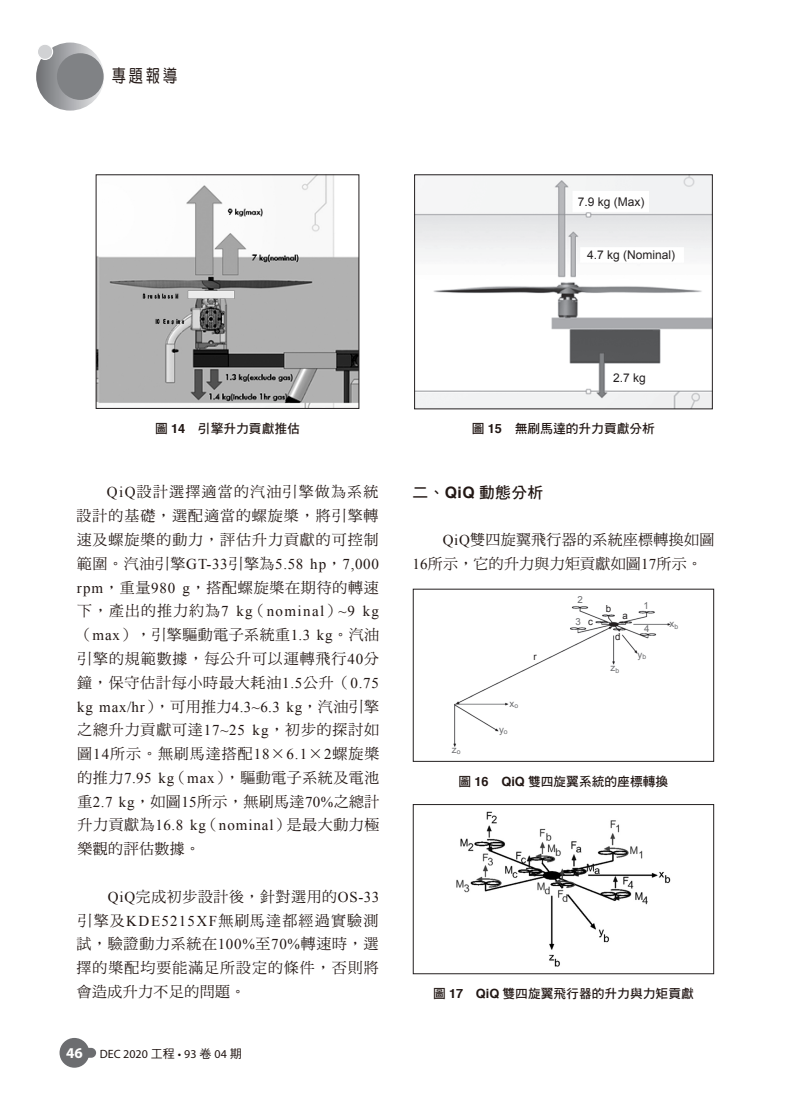
<style>
.page{position:relative;width:808px;height:1106px;background:#fff}
.page>*{position:absolute;margin:0;border:0;box-sizing:border-box;transform-origin:0 0}
.t1{font:17.85px "DF Yuan Std W5";color:#211613;scale:.8 1}
.t2{font:15.75px "DF Hei Std W7";color:#211613}
.t3{font:15px/23.9px "DF Ming Std W5";letter-spacing:.05em;color:#211613;text-align:justify}
.t4{font:15px/23.9px "DF Ming Std W5";letter-spacing:.02em;color:#211613}
.t5{font:15px "Times New Roman";letter-spacing:.065em;color:#211613}
.t6{font:15px "Times New Roman";letter-spacing:.04em;color:#211613}
.t7{font:15px "Times New Roman";letter-spacing:.095em;color:#211613}
.t8{font:12.75px "DF Hei Std W7";color:#211613}
.t9{font:12px "Arial";color:#231f20}
.t10{font:12px "Myriad Pro";color:#211613}
.t11{font:9.75px "Arial";color:#6c6d70}
.t12{font:9.75px "Arial";color:#231f20}
.s1{font-family:"Helvetica";font-weight:700}
.s2{font-family:"Times New Roman"}
.s3{font-family:"DF Ming Std W5"}
.s4{font-weight:700;font-size:15px;color:#fff}
.s5{font-family:"DF Hei Std W5"}
</style>
<div class="page">
<div style="left:60px;top:1037px;width:29px;height:30px;background:#6c6d70;border-radius:50%"></div>
<div style="left:70px;top:1047px;width:26px;height:10px;background:#6c6d70;border-radius:5px"></div>
<svg style="left:36px;top:43px;width:68px;height:68px;background:#9c9da0"></svg>
<div style="left:57px;top:53px;width:47px;height:47px;background:#808285;border-radius:50%"></div>
<div style="left:37px;top:44px;width:16px;height:15px;background:#d1d2d4;border-radius:50%"></div>
<div style="left:37px;top:44px;width:16px;height:16px;border:1px solid #fff;border-radius:50%"></div>
<img style="left:98px;top:176px;width:259px;height:231px">
<div style="left:96px;top:174px;width:263px;height:235px;border:1px solid #231f20"></div>
<img style="left:416px;top:176px;width:295px;height:231px">
<div style="left:414px;top:174px;width:299px;height:235px;border:1px solid #231f20"></div>
<img style="left:453px;top:606px;width:218px;height:140px">
<img style="left:456px;top:811px;width:215px;height:156px">
<div style="left:413px;top:589px;width:301px;height:172px;border:1px solid #231f20"></div>
<div style="left:413px;top:804px;width:301px;height:170px;border:1px solid #231f20"></div>
<p class="t1" style="left:112px;top:66px;width:83px">專題報導</p>
<p class="t9" style="left:578px;top:194px;width:68px">7.9 kg (Max)</p>
<p class="t9" style="left:587px;top:247px;width:90px">4.7 kg (Nominal)</p>
<p class="t8" style="left:155px;top:421px;width:146px">圖 <span class="s1">14</span> 引擎升力貢獻推估</p>
<p class="t3" style="left:77px;top:480px;width:304px;text-indent:30px"><span class="s2">QiQ</span>設計選擇適當的汽油引擎做為系統設計的基礎，選配適當的螺旋槳，將引擎轉速及螺旋槳的動力，評估升力貢獻的可控制</p>
<p class="t6" style="left:77px;top:553px;width:303px"><span class="s3">範圍。汽油引擎</span>GT-33<span class="s3">引擎為</span>5.58 hp<span class="s3">，</span>7,000</p>
<p class="t3" style="left:77px;top:575px;width:304px"><span class="s2">rpm</span>，重量<span class="s2">980 g</span>，搭配螺旋槳在期待的轉速</p>
<p class="t7" style="left:77px;top:601px;width:303px"><span class="s3">下，產出的推力約為</span>7 kg<span class="s3">（</span>nominal<span class="s3">）</span>~9 kg</p>
<p class="t3" style="left:77px;top:622px;width:303px">（<span class="s2">max</span>），引擎驅動電子系統重<span class="s2">1.3 kg</span>。汽油引擎的規範數據，每公升可以運轉飛行<span class="s2">40</span>分鐘，保守估計每小時最大耗油<span class="s2">1.5</span>公升（<span class="s2">0.75</span></p>
<p class="t5" style="left:77px;top:696px;width:304px">kg max/hr<span class="s3">），可用推力</span>4.3~6.3 kg<span class="s3">，汽油引擎</span></p>
<p class="t3" style="left:77px;top:718px;width:304px">之總升力貢獻可達<span class="s2">17~25 kg</span>，初步的探討如圖<span class="s2">14</span>所示。無刷馬達搭配<span class="s2">18</span>×<span class="s2">6.1</span>×<span class="s2">2</span>螺旋槳的推力<span class="s2">7.95 kg</span>（<span class="s2">max</span>），驅動電子系統及電池重<span class="s2">2.7 kg</span>，如圖<span class="s2">15</span>所示，無刷馬達<span class="s2">70%</span>之總計升力貢獻為<span class="s2">16.8 kg</span>（<span class="s2">nominal</span>）是最大動力極樂觀的評估數據。</p>
<p class="t3" style="left:77px;top:884px;width:304px;text-indent:31px"><span class="s2">QiQ</span>完成初步設計後，針對選用的<span class="s2">OS-33</span>引擎及<span class="s2">KDE5215XF</span>無刷馬達都經過實驗測試，驗證動力系統在<span class="s2">100%</span>至<span class="s2">70%</span>轉速時，選擇的槳配均要能滿足所設定的條件，否則將會造成升力不足的問題。</p>
<p class="t10" style="left:66px;top:1046px;width:177px"><span class="s4">46</span> DEC 2020 <span class="s5">工程</span> • 93 <span class="s5">卷</span> 04 <span class="s5">期</span></p>
<p class="t9" style="left:613px;top:370px;width:34px">2.7 kg</p>
<p class="t8" style="left:472px;top:421px;width:185px">圖 <span class="s1">15</span> 無刷馬達的升力貢獻分析</p>
<p class="t2" style="left:412px;top:484px;width:132px">二、<span class="s1">QiQ</span> 動態分析</p>
<p class="t4" style="left:412px;top:527px;width:303px;text-indent:30px"><span class="s2">QiQ</span>雙四旋翼飛行器的系統座標轉換如圖<br><span class="s2">16</span>所示，它的升力與力矩貢獻如圖<span class="s2">17</span>所示。</p>
<p class="t11" style="left:452px;top:743px;width:10px">z<sub>o</sub></p>
<p class="t12" style="left:533px;top:650px;width:5px">r</p>
<p class="t11" style="left:509px;top:696px;width:10px">x<sub>o</sub></p>
<p class="t11" style="left:499px;top:723px;width:10px">y<sub>o</sub></p>
<p class="t11" style="left:577px;top:593px;width:7px">2</p>
<p class="t11" style="left:575px;top:615px;width:7px">3</p>
<p class="t12" style="left:588px;top:615px;width:6px">c</p>
<p class="t12" style="left:606px;top:602px;width:7px">b</p>
<p class="t12" style="left:622px;top:609px;width:7px">a</p>
<p class="t12" style="left:615px;top:630px;width:7px">d</p>
<p class="t11" style="left:643px;top:599px;width:7px">1</p>
<p class="t11" style="left:644px;top:622px;width:7px">4</p>
<p class="t11" style="left:669px;top:617px;width:10px">x<sub>b</sub></p>
<p class="t11" style="left:638px;top:647px;width:10px">y<sub>b</sub></p>
<p class="t11" style="left:610px;top:661px;width:10px">z<sub>b</sub></p>
<p class="t8" style="left:459px;top:774px;width:211px">圖 <span class="s1">16 QiQ</span> 雙四旋翼系統的座標轉換</p>
<p class="t8" style="left:433px;top:986px;width:262px">圖 <span class="s1">17 QiQ</span> 雙四旋翼飛行器的升力與力矩貢獻</p>
</div>
